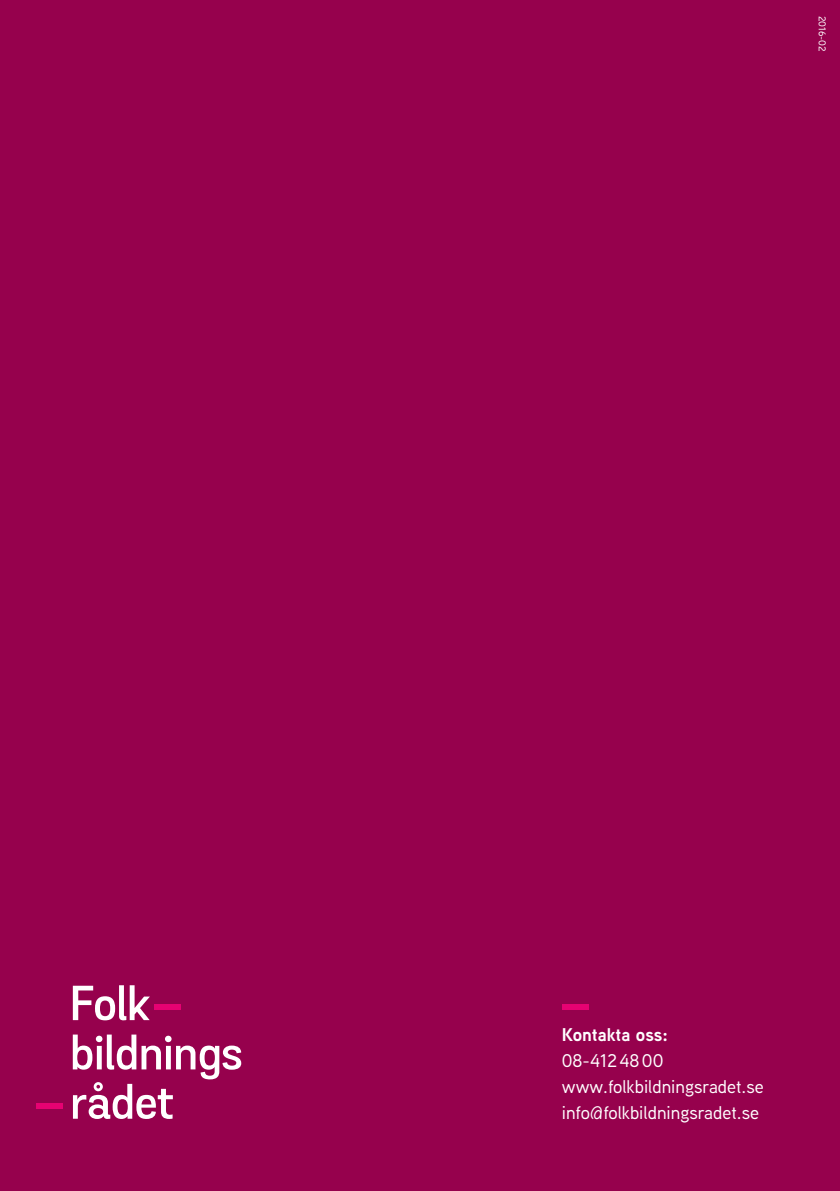
<style>
.page{position:relative;width:840px;height:1191px;background:#fff}
.page>*{position:absolute;margin:0;border:0;box-sizing:border-box;transform-origin:0 0}
.Sidfötter{font:500 18.4px "Aaux Next";color:#fff}
.Sidfötter-2{font:700 18.4px "Aaux Next";color:#fff}
.t1{font:500 10px "Aaux Next";color:#fff}
</style>
<div class="page">
<div style="left:0;top:0;width:839px;height:1191px;background:#96014d"></div>
<svg style="left:73px;top:985px;width:77px;height:35px"></svg>
<div style="left:154px;top:1004px;width:27px;height:6px;background:#e60272"></div>
<div style="left:36px;top:1103px;width:27px;height:6px;background:#e60272"></div>
<svg style="left:73px;top:1034px;width:168px;height:85px"></svg>
<div style="left:561px;top:1003px;width:27px;height:6px;background:#e60272"></div>
<p class="t1" style="left:828px;top:16px;width:37px;rotate:90deg">2016-02</p>
<p class="Sidfötter-2" style="left:561px;top:1021px;width:107px">Kontakta oss:</p>
<p class="Sidfötter" style="left:561px;top:1048px;width:103px">08-4124800</p>
<p class="Sidfötter" style="left:561px;top:1074px;width:203px">www.folkbildningsradet.se</p>
<p class="Sidfötter" style="left:561px;top:1100px;width:198px">info@folkbildningsradet.se</p>
</div>
